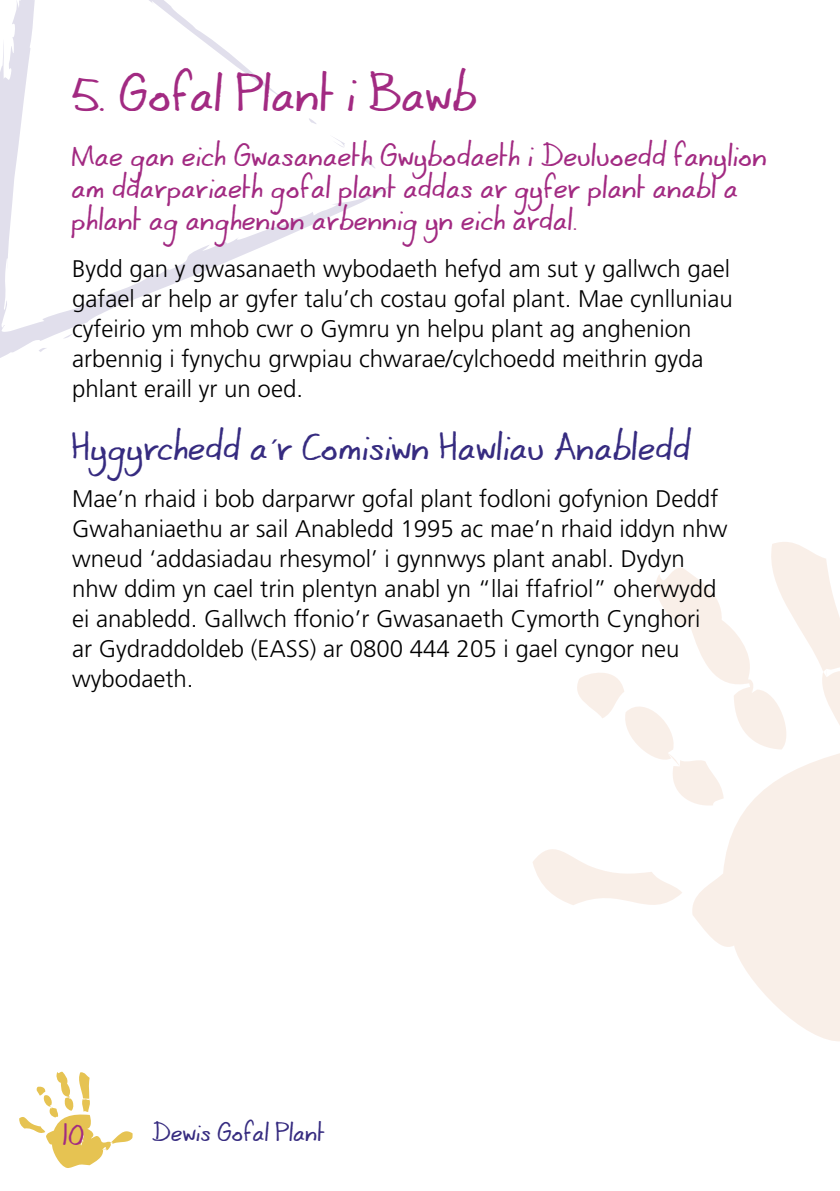
<style>
.page{position:relative;width:840px;height:1191px;background:#fff}
.page>*{position:absolute;margin:0;border:0;box-sizing:border-box;transform-origin:0 0}
.chapters{font:40px "Coert Schrift Romaans";color:#a22a82}
.Sub_head{font:30px "Coert Schrift Romaans";color:#362b80}
.main_text{font:300 24px/30px "Frutiger LT Std";color:#000}
.main_text-2{font:24px/32px "Coert Schrift Romaans";color:#a22a82}
.t1{font:20px "Coert Schrift Romaans";color:#362b80}
.s1{font-family:"Myriad"}
</style>
<div class="page">
<svg style="left:19px;top:1071px;width:114px;height:97px"></svg>
<svg style="left:0;top:0;width:393px;height:358px"></svg>
<svg style="left:34px;top:347px;width:18px;height:6px"></svg>
<svg style="left:63px;top:333px;width:11px;height:6px"></svg>
<svg style="left:533px;top:849px;width:149px;height:56px"></svg>
<svg style="left:692px;top:807px;width:147px;height:234px;fill:#f9efe8"></svg>
<svg style="left:577px;top:542px;width:262px;height:265px"></svg>
<p class="chapters" style="left:72px;top:74px;width:407px">5. Gofal Plant i Bawb</p>
<p class="main_text-2" style="left:72px;top:142px;width:697px">Mae gan eich Gwasanaeth Gwybodaeth i Deuluoedd fanylion am ddarpariaeth gofal plant addas ar gyfer plant anabl a phlant ag anghenion arbennig yn eich ardal.</p>
<p class="main_text" style="left:72px;top:254px;width:662px">Bydd gan y gwasanaeth wybodaeth hefyd am sut y gallwch gael gafael ar help ar gyfer talu’ch costau gofal plant. Mae cynlluniau cyfeirio ym mhob cwr o Gymru yn helpu plant ag anghenion arbennig i fynychu grwpiau chwarae/cylchoedd meithrin gyda phlant eraill yr un oed.</p>
<p class="Sub_head" style="left:72px;top:432px;width:620px">Hygyrchedd a<span class="s1">´</span>r Comisiwn Hawliau Anabledd</p>
<p class="main_text" style="left:72px;top:483px;width:656px">Mae’n rhaid i bob darparwr gofal plant fodloni gofynion Deddf Gwahaniaethu ar sail Anabledd 1995 ac mae’n rhaid iddyn nhw wneud ‘addasiadau rhesymol’ i gynnwys plant anabl. Dydyn nhw ddim yn cael trin plentyn anabl yn “llai ffafriol” oherwydd ei anabledd. Gallwch ffonio’r Gwasanaeth Cymorth Cynghori<br>ar Gydraddoldeb (EASS) ar 0800 444 205 i gael cyngor neu wybodaeth.</p>
<p class="main_text-2" style="left:63px;top:1120px;width:23px">10</p>
<p class="t1" style="left:152px;top:1121px;width:174px">Dewis Gofal Plant</p>
</div>
